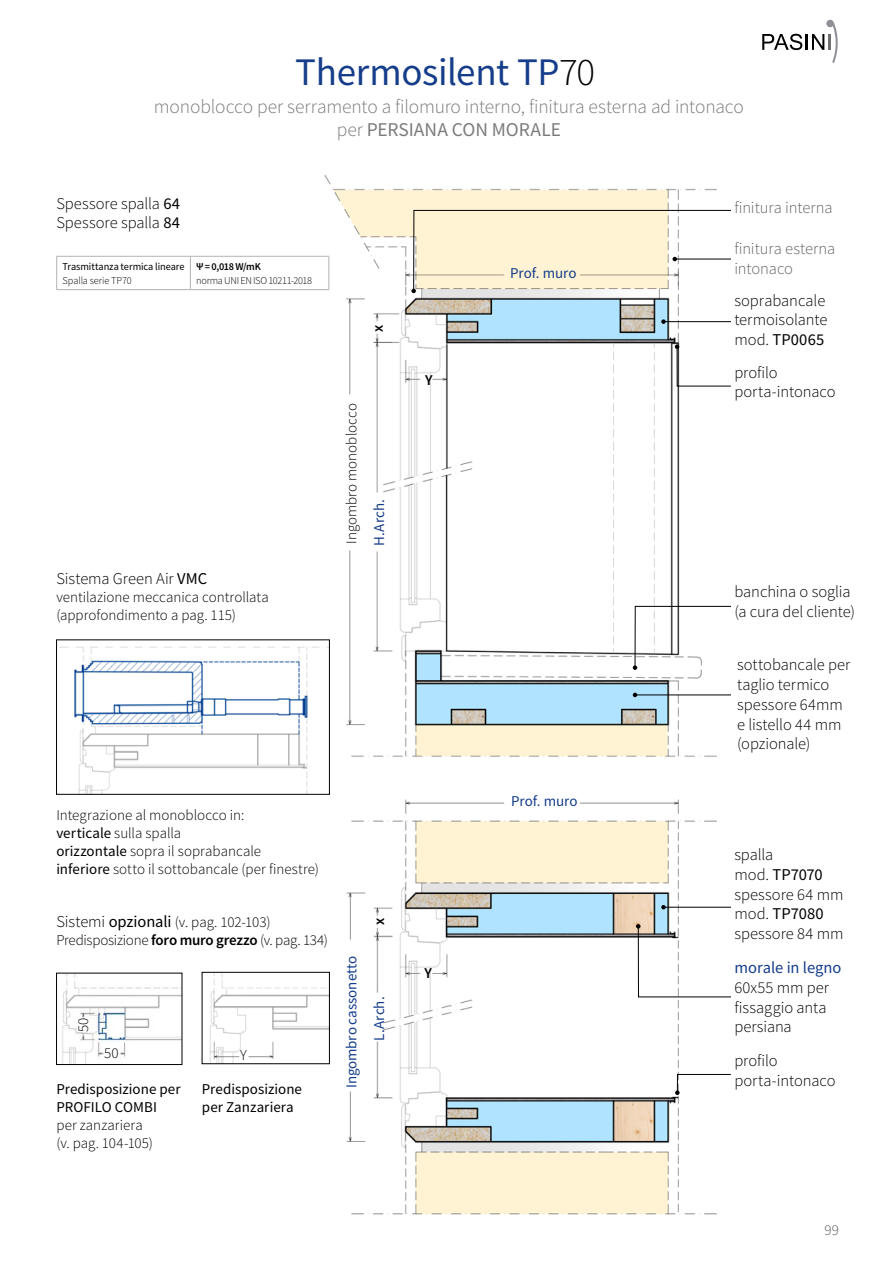
<style>
.page{position:relative;width:893px;height:1263px;background:#fff}
.page>*{position:absolute;margin:0;border:0;box-sizing:border-box;transform-origin:0 0}
.t1{font:39px "Source Sans Pro";letter-spacing:-.01em;color:#153d8a}
.t2{font:300 19.5px/23.4px "Source Sans Pro";letter-spacing:-.005em;color:#7c7b7b;text-align:center}
.t3{font:300 16.5px/19.8px "Source Sans Pro";letter-spacing:-.005em;color:#000}
.t4{font:300 16.5px/19.8px "Source Sans Pro";letter-spacing:-.01em;color:#646363}
.t5{font:16.5px "Source Sans Pro";color:#153d8a}
.t6{font:300 15px/18px "Source Sans Pro";color:#000}
.t7{font:300 15px/18px "Source Sans Pro";letter-spacing:-.02em;color:#000}
.t8{font:15px/18px "Source Sans Pro";letter-spacing:.005em;color:#000}
.t9{font:15px "Source Sans Pro";letter-spacing:-.005em;color:#153d8a}
.t10{font:600 15px "Source Sans Pro";color:#000}
.t11{font:300 15px "Source Sans Pro";color:#575756}
.t12{font:300 10.5px "Source Sans Pro";letter-spacing:-.02em;color:#000}
.t13{font:10.5px "Source Sans Pro";letter-spacing:-.005em;color:#000}
.t14{font:600 10.5px "Source Sans Pro";color:#000}
.s1{font-weight:300;color:#000}
.s2{font-weight:400}
.s3{font-size:16.5px}
.s4{font-weight:400;font-size:16.5px}
.s5{font-weight:600}
</style>
<div class="page">
<img style="left:241px;top:175px;width:490px;height:1040px">
<svg style="left:762px;top:34px;width:40px;height:16px"></svg>
<hr style="left:805px;top:34px;width:3px;height:16px;background:#000">
<svg style="left:812px;top:20px;width:26px;height:43px"></svg>
<hr style="left:663px;top:321px;width:68px;height:1px;background:#000">
<svg style="left:661px;top:319px;width:5px;height:5px"></svg>
<hr style="left:663px;top:907px;width:68px;height:1px;background:#000">
<svg style="left:661px;top:905px;width:5px;height:4px"></svg>
<svg style="left:675px;top:344px;width:56px;height:42px"></svg>
<svg style="left:675px;top:1074px;width:56px;height:21px"></svg>
<svg style="left:636px;top:924px;width:95px;height:73px"></svg>
<svg style="left:411px;top:210px;width:320px;height:83px"></svg>
<img style="left:59px;top:642px;width:269px;height:150px">
<div style="left:56px;top:640px;width:274px;height:154px;border:1px solid #000"></div>
<img style="left:210px;top:974px;width:118px;height:88px">
<div style="left:202px;top:972px;width:128px;height:92px;border:1px solid #000"></div>
<img style="left:62px;top:975px;width:118px;height:88px">
<div style="left:56px;top:973px;width:126px;height:92px;border:1px solid #000"></div>
<svg style="left:633px;top:606px;width:98px;height:64px"></svg>
<hr style="left:635px;top:695px;width:96px;height:1px;background:#000">
<svg style="left:633px;top:693px;width:4px;height:4px"></svg>
<hr style="left:56px;top:256px;width:134px;height:1px;background:#b3b2b2">
<hr style="left:190px;top:256px;width:139px;height:1px;background:#b3b2b2">
<hr style="left:56px;top:289px;width:134px;height:1px;background:#b3b2b2">
<hr style="left:190px;top:289px;width:139px;height:1px;background:#b3b2b2">
<hr style="left:56px;top:257px;width:1px;height:32px;background:#b3b2b2">
<hr style="left:190px;top:257px;width:1px;height:32px;background:#b3b2b2">
<hr style="left:328px;top:257px;width:1px;height:32px;background:#b3b2b2">
<h1 class="t1" style="left:295px;top:47px;width:301px">Thermosilent TP<span class="s1">70</span></h1>
<p class="t2" style="left:154px;top:95px;width:591px">monoblocco per serramento a filomuro interno, finitura esterna ad intonaco per <span class="s2">PERSIANA CON MORALE</span></p>
<p class="t3" style="left:56px;top:193px;width:125px">Spessore spalla <span class="s2">64<br></span>Spessore spalla <span class="s2">84</span></p>
<p class="t13" style="left:63px;top:260px;width:123px">Trasmittanza termica lineare</p>
<p class="t12" style="left:63px;top:274px;width:71px">Spalla serie TP70</p>
<p class="t14" style="left:196px;top:260px;width:66px">Ψ = 0,018 W/mK</p>
<p class="t12" style="left:196px;top:274px;width:117px">norma UNI EN ISO 10211-2018</p>
<p class="t3" style="left:56px;top:569px;width:152px">Sistema Green Air <span class="s2">VMC</span></p>
<p class="t6" style="left:56px;top:588px;width:214px">ventilazione meccanica controllata (approfondimento a pag. 115)</p>
<p class="t10" style="left:368px;top:332px;width:9px;rotate:-90deg">x</p>
<p class="t6" style="left:342px;top:544px;width:142px;rotate:-90deg">Ingombro monoblocco</p>
<p class="t9" style="left:370px;top:546px;width:48px;rotate:-90deg">H.Arch.</p>
<p class="t10" style="left:425px;top:371px;width:9px">Y</p>
<p class="t6" style="left:56px;top:806px;width:264px">Integrazione al monoblocco in:<br><span class="s2">verticale</span> sulla spalla<br><span class="s2">orizzontale</span> sopra il soprabancale<br><span class="s2">inferiore</span> sotto il sottobancale (per finestre)</p>
<p class="t7" style="left:56px;top:913px;width:273px"><span class="s3">Sistemi</span> <span class="s4">opzionali</span> (v. pag. 102-103)<br>Predisposizione <span class="s5">foro muro grezzo</span> (v. pag. 134)</p>
<p class="t6" style="left:74px;top:1032px;width:16px;rotate:-90deg">50</p>
<p class="t6" style="left:104px;top:1044px;width:16px">50</p>
<p class="t6" style="left:240px;top:1046px;width:8px">Y</p>
<p class="t8" style="left:56px;top:1080px;width:126px">Predisposizione per<br>PROFILO COMBI</p>
<p class="t6" style="left:56px;top:1116px;width:98px">per zanzariera (v. pag. 104-105)</p>
<p class="t8" style="left:202px;top:1080px;width:102px">Predisposizione per Zanzariera</p>
<p class="t9" style="left:342px;top:1088px;width:134px;rotate:-90deg">Ingombro cassonetto</p>
<p class="t10" style="left:369px;top:925px;width:9px;rotate:-90deg">x</p>
<p class="t9" style="left:370px;top:1041px;width:46px;rotate:-90deg">L.Arch.</p>
<p class="t10" style="left:424px;top:964px;width:9px">Y</p>
<p class="t9" style="left:510px;top:263px;width:68px">Prof. muro</p>
<p class="t9" style="left:511px;top:792px;width:68px">Prof. muro</p>
<p class="t4" style="left:734px;top:197px;width:100px">finitura interna</p>
<p class="t4" style="left:734px;top:239px;width:102px">finitura esterna intonaco</p>
<p class="t3" style="left:734px;top:290px;width:94px">soprabancale termoisolante mod. <span class="s2">TP0065</span></p>
<p class="t3" style="left:734px;top:362px;width:103px">profilo porta-intonaco</p>
<p class="t3" style="left:734px;top:582px;width:122px">banchina o soglia (a cura del cliente)</p>
<p class="t3" style="left:737px;top:655px;width:115px">sottobancale per taglio termico spessore 64mm e listello 44 mm (opzionale)</p>
<p class="t3" style="left:734px;top:844px;width:111px">spalla<br>mod. <span class="s2">TP7070 </span>spessore 64 mm mod. <span class="s2">TP7080 </span>spessore 84 mm</p>
<p class="t5" style="left:734px;top:957px;width:109px">morale in legno</p>
<p class="t3" style="left:734px;top:977px;width:96px">60x55 mm per fissaggio anta persiana</p>
<p class="t3" style="left:734px;top:1050px;width:103px">profilo porta-intonaco</p>
<p class="t11" style="left:824px;top:1220px;width:16px">99</p>
</div>
